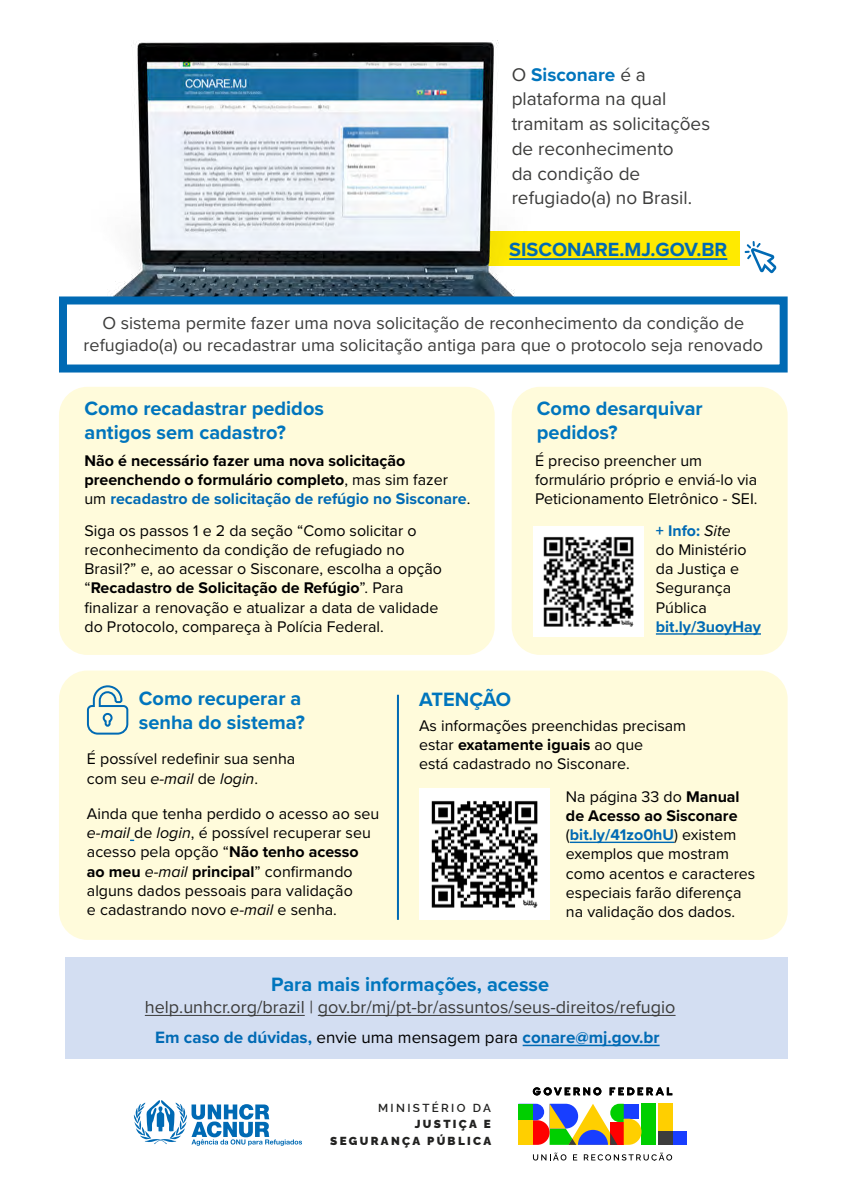
<style>
.page{position:relative;width:842px;height:1191px;background:#fff}
.page>*{position:absolute;margin:0;border:0;box-sizing:border-box;transform-origin:0 0}
.t1{font:700 20px/24px "Proxima Nova";color:#0075bd}
.t2{font:700 19.8px "Proxima Nova";color:#006ab4}
.t3{font:19px/24.8px "Proxima Nova";color:#3c3c3b}
.t4{font:18px/21.6px "Proxima Nova";color:#3c3c3b;text-align:center}
.t5{font:700 17px "Proxima Nova";color:#006ab4}
.t6{font:16px/19.2px "Proxima Nova";color:#000}
.t7{font:700 16px/19.2px "Proxima Nova";color:#000}
.t8{font:700 16px "Proxima Nova";color:#006ab4}
.t9{font:900 11.6px/16.6px "Rawline";letter-spacing:.2em;color:#222221;text-align:right}
.t10{font:600 11.6px "Rawline";letter-spacing:.2em;color:#222221}
.s1{font-weight:700;color:#0075bd}
.s2{font-weight:400}
.s3{color:#006ab4}
.s4{font-weight:700}
.s5{font-weight:700;color:#006ab4}
.s6{font-style:italic}
.s7{font-weight:400;color:#000}
</style>
<div class="page">
<div style="left:65px;top:957px;width:723px;height:101px;background:#d3def2"></div>
<hr style="left:145px;top:1015px;width:160px;height:1px;background:#3c3c3b">
<hr style="left:318px;top:1015px;width:357px;height:1px;background:#3c3c3b">
<svg style="left:533px;top:1152px;width:33px;height:8px"></svg>
<svg style="left:573px;top:1154px;width:4px;height:6px"></svg>
<svg style="left:584px;top:1152px;width:88px;height:8px"></svg>
<div style="left:658px;top:1103px;width:14px;height:28px;background:#ffcf00"></div>
<div style="left:672px;top:1131px;width:14px;height:13px;background:#183eff"></div>
<div style="left:658px;top:1131px;width:14px;height:13px;background:#3c3c3c"></div>
<div style="left:641px;top:1103px;width:15px;height:41px;background:#00cf00"></div>
<svg style="left:518px;top:1103px;width:123px;height:41px"></svg>
<svg style="left:533px;top:1087px;width:68px;height:8px"></svg>
<svg style="left:610px;top:1087px;width:62px;height:8px"></svg>
<svg style="left:133px;top:1100px;width:169px;height:45px"></svg>
<svg style="left:745px;top:241px;width:32px;height:32px"></svg>
<div style="left:468px;top:231px;width:272px;height:35px;background:#ffea00"></div>
<hr style="left:509px;top:258px;width:218px;height:2px;background:#006ab4">
<img style="left:113px;top:40px;width:494px;height:256px">
<div style="left:59px;top:296px;width:729px;height:76px;border:8px solid #006ab4"></div>
<div style="left:59px;top:387px;width:436px;height:268px;background:#fffbdb;border-radius:28px"></div>
<div style="left:59px;top:670px;width:729px;height:270px;background:#fffbdb;border-radius:28px"></div>
<div style="left:512px;top:387px;width:276px;height:268px;background:#fffbdb;border-radius:28px"></div>
<hr style="left:656px;top:633px;width:105px;height:1px;background:#006ab4">
<img style="left:534px;top:526px;width:109px;height:110px">
<svg style="left:86px;top:685px;width:43px;height:50px"></svg>
<hr style="left:397px;top:694px;width:2px;height:225px;background:#006ab4">
<img style="left:419px;top:788px;width:131px;height:131px">
<hr style="left:570px;top:841px;width:104px;height:2px;background:#006ab4">
<hr style="left:523px;top:1044px;width:137px;height:2px;background:#006ab4">
<p class="t3" style="left:512px;top:61px;width:200px">O <span class="s1">Sisconare</span> é a plataforma na qual tramitam as solicitações de reconhecimento<br>da condição de refugiado(a) no Brasil.</p>
<p class="t2" style="left:509px;top:235px;width:219px">SISCONARE.MJ.GOV.BR</p>
<p class="t4" style="left:84px;top:311px;width:681px">O sistema permite fazer uma nova solicitação de reconhecimento da condição de refugiado(a) ou recadastrar uma solicitação antiga para que o protocolo seja renovado</p>
<p class="t1" style="left:85px;top:396px;width:241px">Como recadastrar pedidos antigos sem cadastro?</p>
<p class="t1" style="left:537px;top:396px;width:167px">Como desarquivar pedidos?</p>
<p class="t7" style="left:85px;top:451px;width:387px">Não é necessário fazer uma nova solicitação preenchendo o formulário completo<span class="s2">, mas sim fazer um</span> <span class="s3">recadastro de solicitação de refúgio no Sisconare</span><span class="s2">.</span></p>
<p class="t6" style="left:85px;top:520px;width:359px">Siga os passos 1 e 2 da seção “Como solicitar o reconhecimento da condição de refugiado no Brasil?” e, ao acessar o Sisconare, escolha a opção “<span class="s4">Recadastro de Solicitação de Refúgio</span>”. Para finalizar a renovação e atualizar a data de validade do Protocolo, compareça à Polícia Federal.</p>
<p class="t6" style="left:535px;top:450px;width:224px">É preciso preencher um formulário próprio e enviá-lo via<br>Peticionamento Eletrônico - SEI.</p>
<p class="t6" style="left:656px;top:520px;width:92px"><span class="s5">+ Info:</span> <span class="s6">Site </span>do Ministério da Justiça e<br>Segurança<br>Pública</p>
<p class="t8" style="left:656px;top:614px;width:107px">bit.ly/3uoyHay</p>
<p class="t1" style="left:139px;top:686px;width:168px">Como recuperar a senha do sistema?</p>
<p class="t1" style="left:419px;top:687px;width:94px">ATENÇÃO</p>
<p class="t6" style="left:419px;top:715px;width:269px">As informações preenchidas precisam estar <span class="s4">exatamente iguais</span> ao que<br>está cadastrado no Sisconare.</p>
<p class="t6" style="left:566px;top:786px;width:191px">Na página 33 do <span class="s4">Manual de Acesso ao Sisconare </span>(<span class="s5">bit.ly/41zo0hU</span>) existem exemplos que mostram como acentos e caracteres especiais farão diferença na validação dos dados.</p>
<p class="t6" style="left:87px;top:749px;width:210px">É possível redefinir sua senha com seu <span class="s6">e-mail</span> de <span class="s6">login</span>.</p>
<p class="t6" style="left:87px;top:803px;width:294px">Ainda que tenha perdido o acesso ao seu <span class="s6">e-mail</span> de <span class="s6">login</span>, é possível recuperar seu acesso pela opção “<span class="s4">Não tenho acesso ao meu</span> <span class="s6">e-mail</span> <span class="s4">principal</span>” confirmando alguns dados pessoais para validação<br>e cadastrando novo <span class="s6">e-mail</span> e senha.</p>
<p class="t1" style="left:271px;top:971px;width:279px">Para mais informações, acesse</p>
<p class="t4" style="left:145px;top:995px;width:532px">help.unhcr.org/brazil | gov.br/mj/pt-br/assuntos/seus-direitos/refugio</p>
<p class="t5" style="left:155px;top:1024px;width:506px">Em caso de dúvidas, <span class="s7">envie uma mensagem para</span> conare@mj.gov.br</p>
<p class="t10" style="left:378px;top:1098px;width:115px">MINISTÉRIO DA</p>
<p class="t9" style="left:330px;top:1114px;width:162px">JUSTIÇA E<br>SEGURANÇA PÚBLICA</p>
</div>
